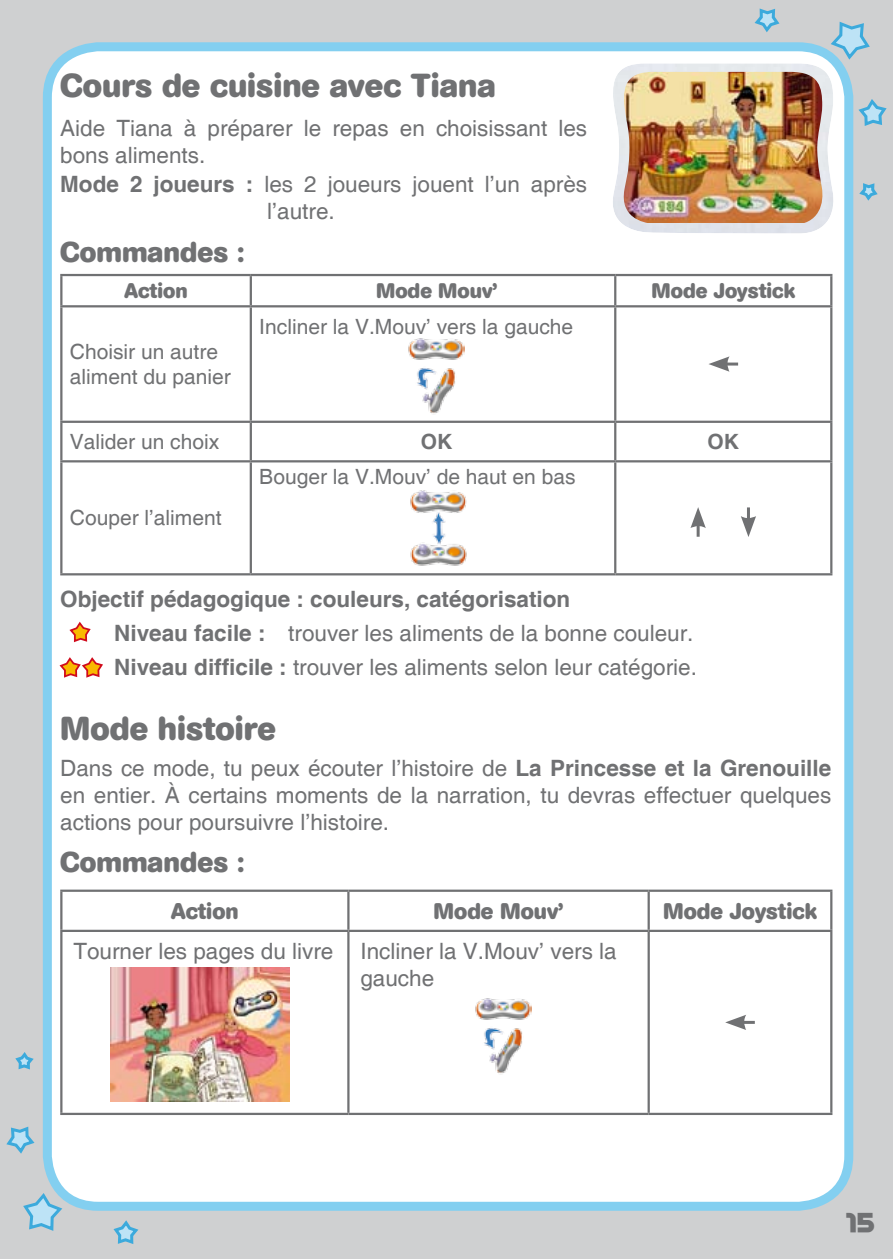
<style>
.page{position:relative;width:893px;height:1259px;background:#cfd0d1}
.page>*{position:absolute;margin:0;border:0;box-sizing:border-box;transform-origin:0 0}
.t1{font:700 33px "AG Book Rounded";color:#707173}
.t2{font:700 28.5px "AG Book Rounded";color:#707173}
.t3{font:italic 24px "Mathmos Original";color:#707173}
.t4{font:22.5px/27px "Helvetica";color:#707173;text-align:justify}
.t5{font:700 22.5px/33.9px "Helvetica";color:#707173}
.t6{font:700 22.5px "AG Book Rounded";color:#707173}
.t7{font:21px/25.2px "Helvetica";color:#707173}
.t8{font:700 21px "AG Book Rounded";color:#707173}
.t9{font:700 21px "Helvetica";color:#707173}
.s1{font-weight:700}
.s2{font-weight:400}
</style>
<div class="page">
<svg style="left:828px;top:21px;width:42px;height:41px"></svg>
<svg style="left:858px;top:99px;width:29px;height:27px"></svg>
<svg style="left:754px;top:8px;width:26px;height:24px"></svg>
<svg style="left:859px;top:183px;width:19px;height:18px"></svg>
<svg style="left:23px;top:1190px;width:42px;height:41px"></svg>
<svg style="left:6px;top:1126px;width:29px;height:28px"></svg>
<svg style="left:113px;top:1220px;width:26px;height:24px"></svg>
<svg style="left:15px;top:1052px;width:19px;height:18px"></svg>
<div style="left:47px;top:47px;width:802px;height:1159px;background:#fff;border-radius:51px"></div>
<div style="left:43px;top:42px;width:810px;height:1168px;border:9px solid #83cff0;border-radius:51px"></div>
<hr style="left:60px;top:274px;width:191px;height:2px;background:#707173">
<hr style="left:60px;top:276px;width:2px;height:29px;background:#707173">
<hr style="left:251px;top:274px;width:364px;height:2px;background:#707173">
<hr style="left:250px;top:276px;width:2px;height:29px;background:#707173">
<hr style="left:615px;top:274px;width:217px;height:2px;background:#707173">
<hr style="left:614px;top:276px;width:2px;height:29px;background:#707173">
<hr style="left:830px;top:276px;width:2px;height:29px;background:#707173">
<hr style="left:60px;top:305px;width:191px;height:2px;background:#707173">
<hr style="left:60px;top:307px;width:2px;height:114px;background:#707173">
<hr style="left:251px;top:305px;width:364px;height:2px;background:#707173">
<hr style="left:250px;top:307px;width:2px;height:114px;background:#707173">
<hr style="left:615px;top:305px;width:217px;height:2px;background:#707173">
<hr style="left:614px;top:307px;width:2px;height:114px;background:#707173">
<hr style="left:830px;top:307px;width:2px;height:114px;background:#707173">
<hr style="left:60px;top:421px;width:191px;height:2px;background:#707173">
<hr style="left:60px;top:423px;width:2px;height:37px;background:#707173">
<hr style="left:251px;top:421px;width:364px;height:2px;background:#707173">
<hr style="left:250px;top:423px;width:2px;height:37px;background:#707173">
<hr style="left:615px;top:421px;width:217px;height:2px;background:#707173">
<hr style="left:614px;top:423px;width:2px;height:37px;background:#707173">
<hr style="left:830px;top:423px;width:2px;height:37px;background:#707173">
<hr style="left:60px;top:460px;width:191px;height:2px;background:#707173">
<hr style="left:60px;top:462px;width:2px;height:111px;background:#707173">
<hr style="left:251px;top:460px;width:364px;height:2px;background:#707173">
<hr style="left:250px;top:462px;width:2px;height:111px;background:#707173">
<hr style="left:615px;top:460px;width:217px;height:2px;background:#707173">
<hr style="left:614px;top:462px;width:2px;height:111px;background:#707173">
<hr style="left:830px;top:462px;width:2px;height:111px;background:#707173">
<hr style="left:60px;top:573px;width:191px;height:2px;background:#707173">
<hr style="left:251px;top:573px;width:364px;height:2px;background:#707173">
<hr style="left:615px;top:573px;width:217px;height:2px;background:#707173">
<svg style="left:709px;top:356px;width:29px;height:16px"></svg>
<hr style="left:697px;top:523px;width:3px;height:14px;background:#707173">
<svg style="left:690px;top:507px;width:16px;height:21px"></svg>
<hr style="left:747px;top:507px;width:3px;height:14px;background:#707173">
<svg style="left:741px;top:516px;width:15px;height:21px"></svg>
<hr style="left:60px;top:889px;width:288px;height:3px;background:#707173">
<hr style="left:60px;top:892px;width:2px;height:37px;background:#707173">
<hr style="left:348px;top:889px;width:301px;height:3px;background:#707173">
<hr style="left:347px;top:892px;width:3px;height:37px;background:#707173">
<hr style="left:649px;top:889px;width:183px;height:3px;background:#707173">
<hr style="left:648px;top:892px;width:2px;height:37px;background:#707173">
<hr style="left:830px;top:892px;width:2px;height:37px;background:#707173">
<hr style="left:60px;top:929px;width:288px;height:3px;background:#707173">
<hr style="left:60px;top:932px;width:2px;height:180px;background:#707173">
<hr style="left:348px;top:929px;width:301px;height:3px;background:#707173">
<hr style="left:347px;top:932px;width:3px;height:180px;background:#707173">
<hr style="left:649px;top:929px;width:183px;height:3px;background:#707173">
<hr style="left:648px;top:932px;width:2px;height:180px;background:#707173">
<hr style="left:830px;top:932px;width:2px;height:180px;background:#707173">
<hr style="left:60px;top:1112px;width:288px;height:3px;background:#707173">
<hr style="left:348px;top:1112px;width:301px;height:3px;background:#707173">
<hr style="left:649px;top:1112px;width:183px;height:3px;background:#707173">
<svg style="left:725px;top:1015px;width:30px;height:15px"></svg>
<img style="left:111px;top:967px;width:178px;height:134px">
<img style="left:475px;top:998px;width:56px;height:76px">
<svg style="left:59px;top:657px;width:44px;height:21px"></svg>
<svg style="left:69px;top:621px;width:22px;height:22px"></svg>
<img style="left:408px;top:338px;width:56px;height:76px">
<img style="left:613px;top:64px;width:222px;height:169px">
<img style="left:622px;top:72px;width:202px;height:150px">
<img style="left:410px;top:490px;width:57px;height:76px">
<h1 class="t1" style="left:60px;top:66px;width:437px">Cours de cuisine avec Tiana</h1>
<p class="t4" style="left:60px;top:116px;width:528px">Aide Tiana à préparer le repas en choisissant les</p>
<p class="t4" style="left:60px;top:143px;width:147px">bons aliments.</p>
<p class="t4" style="left:60px;top:172px;width:528px"><span class="s1">Mode 2 joueurs :</span> les 2 joueurs jouent l’un après</p>
<p class="t4" style="left:267px;top:199px;width:69px">l’autre.</p>
<p class="t2" style="left:60px;top:235px;width:186px">Commandes :</p>
<p class="t8" style="left:125px;top:279px;width:64px">Action</p>
<p class="t8" style="left:376px;top:279px;width:123px">Mode Mouv’</p>
<p class="t8" style="left:651px;top:279px;width:145px">Mode Joystick</p>
<p class="t7" style="left:70px;top:340px;width:163px">Choisir un autre aliment du panier</p>
<p class="t7" style="left:259px;top:315px;width:315px">Incliner la V.Mouv’ vers la gauche</p>
<p class="t7" style="left:70px;top:430px;width:151px">Valider un choix</p>
<p class="t9" style="left:421px;top:429px;width:33px">OK</p>
<p class="t9" style="left:707px;top:429px;width:33px">OK</p>
<p class="t7" style="left:70px;top:506px;width:153px">Couper l’aliment</p>
<p class="t7" style="left:259px;top:464px;width:318px">Bouger la V.Mouv’ de haut en bas</p>
<p class="t5" style="left:114px;top:584px;width:584px;text-indent:-54px">Objectif pédagogique : couleurs, catégorisation<br>Niveau facile : <span class="s2">trouver les aliments de la bonne couleur.<br></span>Niveau difficile : <span class="s2">trouver les aliments selon leur catégorie.</span></p>
<h1 class="t1" style="left:60px;top:709px;width:217px">Mode histoire</h1>
<p class="t4" style="left:60px;top:755px;width:773px">Dans ce mode, tu peux écouter l’histoire de <span class="s1">La Princesse et la Grenouille </span>en entier. À certains moments de la narration, tu devras effectuer quelques actions pour poursuivre l’histoire.</p>
<p class="t2" style="left:60px;top:846px;width:186px">Commandes :</p>
<p class="t6" style="left:171px;top:898px;width:69px">Action</p>
<p class="t6" style="left:434px;top:898px;width:131px">Mode Mouv’</p>
<p class="t6" style="left:663px;top:898px;width:155px">Mode Joystick</p>
<p class="t4" style="left:360px;top:938px;width:258px;text-indent:-287px">Tourner les pages du livre Incliner la V.Mouv’ vers la gauche</p>
<p class="t3" style="left:848px;top:1209px;width:30px">15</p>
</div>
